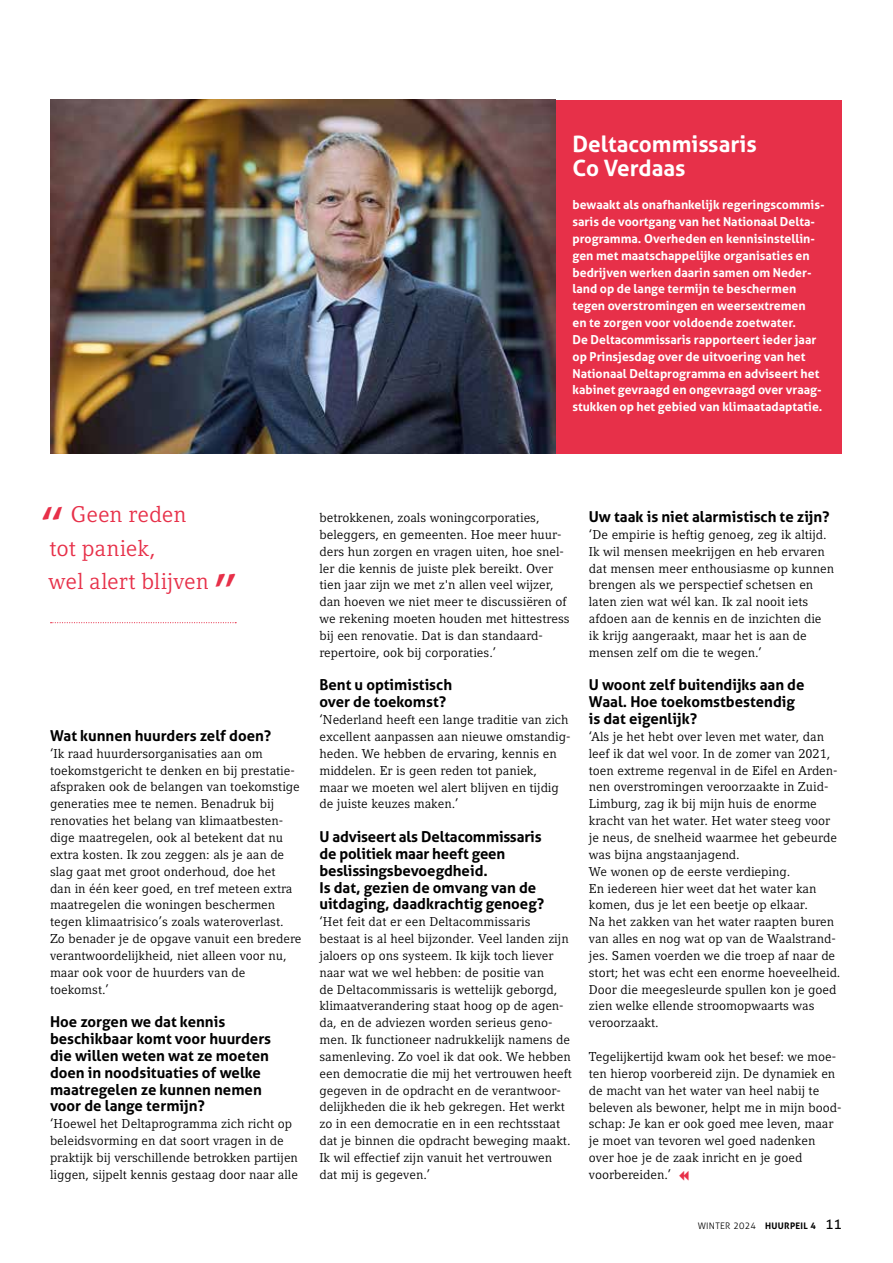
<style>
.page{position:relative;width:893px;height:1263px;background:#fff}
.page>*{position:absolute;margin:0;border:0;box-sizing:border-box;transform-origin:0 0}
.t1{font:22.5px/33.8px "Compatil Letter LT Pro";letter-spacing:-.005em;color:#e73049}
.t2{font:700 22.5px/24px "Aller";color:#fff}
.t3{font:700 15px/16.8px "Aller";color:#000}
.t4{font:12.75px/16.8px "Compatil Letter LT Pro";color:#000}
.t5{font:700 12.3px/16.8px "Aller";color:#fff}
.t6{font:300 9px "Aller";letter-spacing:.03em;color:#000}
.s1{font-weight:700;font-size:45px}
.s2{font-weight:700}
.s3{font-weight:400;font-size:13.5px}
</style>
<div class="page">
<svg style="left:51px;top:622px;width:185px;height:1px"></svg>
<div style="left:556px;top:100px;width:286px;height:353px;background:#e73049"></div>
<img style="left:51px;top:100px;width:505px;height:353px">
<h1 class="t2" style="left:572px;top:131px;width:186px">Deltacommissaris<br>Co Verdaas</h1>
<p class="t5" style="left:572px;top:196px;width:254px">bewaakt als onafhankelijk regeringscommis&shy;saris de voortgang van het Nationaal Delta&shy;programma. Overheden en kennisinstellin&shy;gen met maatschappelijke organisaties en bedrijven werken daarin samen om Neder&shy;land op de lange termijn te beschermen tegen overstromingen en weersextremen<br>en te zorgen voor voldoende zoetwater.<br>De Deltacommissaris rapporteert ieder jaar op Prinsjesdag over de uitvoering van het Nationaal Deltaprogramma en adviseert het kabinet gevraagd en ongevraagd over vraag&shy;stukken op het gebied van klimaatadaptatie.</p>
<h1 class="t1" style="left:49px;top:497px;width:191px;text-indent:-7px"><span class="s1">“</span> Geen reden<br>tot paniek,<br>wel alert blijven <span class="s1">”</span></h1>
<p class="t3" style="left:50px;top:727px;width:223px">Wat kunnen huurders zelf doen?</p>
<p class="t4" style="left:50px;top:745px;width:253px">‘Ik raad huurdersorganisaties aan om toekomstgericht te denken en bij prestatie&shy;afspraken ook de belangen van toekomstige generaties mee te nemen. Benadruk bij renovaties het belang van klimaatbesten&shy;dige maatregelen, ook al betekent dat nu extra kosten. Ik zou zeggen: als je aan de slag gaat met groot onderhoud, doe het<br>dan in één keer goed, en tref meteen extra maatregelen die woningen beschermen tegen klimaatrisico’s zoals wateroverlast.<br>Zo benader je de opgave vanuit een bredere verantwoordelijkheid, niet alleen voor nu, maar ook voor de huurders van de toekomst.’</p>
<p class="t3" style="left:50px;top:1013px;width:223px">Hoe zorgen we dat kennis beschikbaar komt voor huurders die willen weten wat ze moeten doen in noodsituaties of welke maatregelen ze kunnen nemen voor de lange termijn?</p>
<p class="t4" style="left:50px;top:1115px;width:249px">‘Hoewel het Deltaprogramma zich richt op beleidsvorming en dat soort vragen in de praktijk bij verschillende betrokken partijen liggen, sijpelt kennis gestaag door naar alle</p>
<p class="t4" style="left:319px;top:509px;width:252px">betrokkenen, zoals woningcorporaties, beleggers, en gemeenten. Hoe meer huur&shy;ders hun zorgen en vragen uiten, hoe snel&shy;ler die kennis de juiste plek bereikt. Over tien jaar zijn we met z'n allen veel wijzer, dan hoeven we niet meer te discussiëren of we rekening moeten houden met hittestress bij een renovatie. Dat is dan standaard&shy;repertoire, ook bij corporaties.’</p>
<p class="t3" style="left:319px;top:677px;width:134px">Bent u optimistisch over de toekomst?</p>
<p class="t4" style="left:319px;top:711px;width:253px">‘Nederland heeft een lange traditie van zich excellent aanpassen aan nieuwe omstandig&shy;heden. We hebben de ervaring, kennis en middelen. Er is geen reden tot paniek,<br>maar we moeten wel alert blijven en tijdig de juiste keuzes maken.’</p>
<p class="t3" style="left:319px;top:828px;width:226px">U adviseert als Deltacommissaris de politiek maar heeft geen beslissingsbevoegdheid.<br>Is dat, gezien de omvang van de uitdaging, daadkrachtig genoeg?</p>
<p class="t4" style="left:319px;top:913px;width:254px">‘Het feit dat er een Deltacommissaris bestaat is al heel bijzonder. Veel landen zijn jaloers op ons systeem. Ik kijk toch liever naar wat we wel hebben: de positie van<br>de Deltacommissaris is wettelijk geborgd, klimaatverandering staat hoog op de agen&shy;da, en de adviezen worden serieus geno&shy;men. Ik functioneer nadrukkelijk namens de samenleving. Zo voel ik dat ook. We hebben een democratie die mij het vertrouwen heeft gegeven in de opdracht en de verantwoor&shy;delijkheden die ik heb gekregen. Het werkt zo in een democratie en in een rechtsstaat dat je binnen die opdracht beweging maakt.<br>Ik wil effectief zijn vanuit het vertrouwen dat mij is gegeven.’</p>
<p class="t3" style="left:589px;top:508px;width:242px">Uw taak is niet alarmistisch te zijn?</p>
<p class="t4" style="left:589px;top:526px;width:247px">‘De empirie is heftig genoeg, zeg ik altijd.<br>Ik wil mensen meekrijgen en heb ervaren dat mensen meer enthousiasme op kunnen brengen als we perspectief schetsen en laten zien wat wél kan. Ik zal nooit iets afdoen aan de kennis en de inzichten die ik krijg aangeraakt, maar het is aan de mensen zelf om die te wegen.’</p>
<p class="t3" style="left:589px;top:677px;width:217px">U woont zelf buitendijks aan de<br>Waal. Hoe toekomstbestendig is dat eigenlijk?</p>
<p class="t4" style="left:589px;top:728px;width:253px">‘Als je het hebt over leven met water, dan leef ik dat wel voor. In de zomer van 2021, toen extreme regenval in de Eifel en Arden&shy;nen overstromingen veroorzaakte in Zuid-Limburg, zag ik bij mijn huis de enorme kracht van het water. Het water steeg voor je neus, de snelheid waarmee het gebeurde was bijna angstaanjagend.<br>We wonen op de eerste verdieping.<br>En iedereen hier weet dat het water kan komen, dus je let een beetje op elkaar.<br>Na het zakken van het water raapten buren van alles en nog wat op van de Waalstrand&shy;jes. Samen voerden we die troep af naar de stort; het was echt een enorme hoeveelheid.<br>Door die meegesleurde spullen kon je goed zien welke ellende stroomopwaarts was veroorzaakt.</p>
<p class="t4" style="left:589px;top:1048px;width:254px">Tegelijkertijd kwam ook het besef: we moe&shy;ten hierop voorbereid zijn. De dynamiek en de macht van het water van heel nabij te beleven als bewoner, helpt me in mijn bood&shy;schap: Je kan er ook goed mee leven, maar je moet van tevoren wel goed nadenken over hoe je de zaak inricht en je goed voorbereiden.’</p>
<p class="t6" style="left:698px;top:1221px;width:146px">WINTER 2024 <span class="s2">HUURPEIL 4</span> <span class="s3">11</span></p>
</div>
